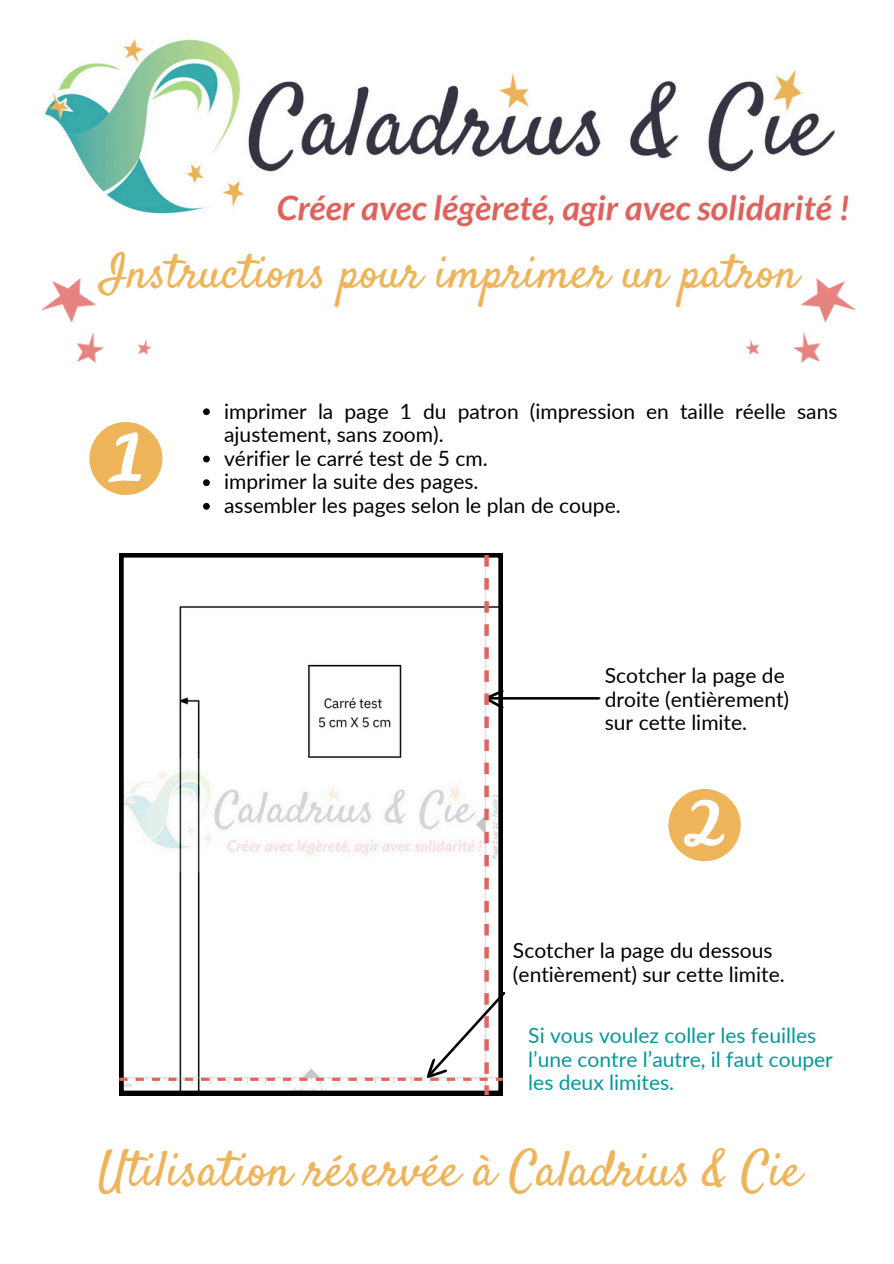
<style>
.page{position:relative;width:894px;height:1264px;background:#fff}
.page>*{position:absolute;margin:0;border:0;box-sizing:border-box;transform-origin:0 0}
.t1{font:49.95px "Satisfy";color:#eeb45a}
.t2{font:48px "Satisfy";color:#eeb45a}
.t3{font:21px/23.7px "Lato";color:#000}
.t4{font:21px/23.7px "Lato";color:#01999c}
</style>
<div class="page">
<img style="left:44px;top:39px;width:805px;height:188px">
<img style="left:41px;top:278px;width:111px;height:85px">
<img style="left:745px;top:278px;width:111px;height:85px">
<svg style="left:89px;top:422px;width:73px;height:73px"></svg>
<svg style="left:119px;top:553px;width:383px;height:542px"></svg>
<svg style="left:484px;top:689px;width:116px;height:20px"></svg>
<svg style="left:414px;top:991px;width:92px;height:93px"></svg>
<svg style="left:397px;top:1077px;width:9px;height:3px"></svg>
<svg style="left:381px;top:1077px;width:8px;height:3px"></svg>
<svg style="left:365px;top:1077px;width:8px;height:3px"></svg>
<svg style="left:348px;top:1077px;width:8px;height:3px"></svg>
<svg style="left:332px;top:1077px;width:8px;height:3px"></svg>
<svg style="left:316px;top:1077px;width:8px;height:3px"></svg>
<svg style="left:299px;top:1077px;width:8px;height:3px"></svg>
<svg style="left:283px;top:1077px;width:8px;height:3px"></svg>
<svg style="left:266px;top:1077px;width:9px;height:3px"></svg>
<svg style="left:250px;top:1077px;width:8px;height:3px"></svg>
<svg style="left:234px;top:1077px;width:8px;height:3px"></svg>
<svg style="left:217px;top:1077px;width:9px;height:3px"></svg>
<svg style="left:201px;top:1077px;width:8px;height:3px"></svg>
<svg style="left:185px;top:1077px;width:8px;height:3px"></svg>
<svg style="left:168px;top:1077px;width:8px;height:3px"></svg>
<svg style="left:152px;top:1077px;width:8px;height:3px"></svg>
<svg style="left:136px;top:1077px;width:8px;height:3px"></svg>
<svg style="left:119px;top:1077px;width:8px;height:3px"></svg>
<svg style="left:484px;top:1085px;width:4px;height:10px"></svg>
<svg style="left:484px;top:1062px;width:4px;height:11px"></svg>
<svg style="left:484px;top:1039px;width:4px;height:11px"></svg>
<svg style="left:484px;top:1016px;width:4px;height:11px"></svg>
<svg style="left:484px;top:993px;width:4px;height:11px"></svg>
<svg style="left:484px;top:970px;width:4px;height:11px"></svg>
<svg style="left:484px;top:947px;width:4px;height:11px"></svg>
<svg style="left:484px;top:924px;width:4px;height:11px"></svg>
<svg style="left:484px;top:900px;width:4px;height:12px"></svg>
<svg style="left:484px;top:877px;width:4px;height:12px"></svg>
<svg style="left:484px;top:854px;width:4px;height:12px"></svg>
<svg style="left:484px;top:831px;width:4px;height:12px"></svg>
<svg style="left:484px;top:808px;width:4px;height:12px"></svg>
<svg style="left:484px;top:785px;width:4px;height:12px"></svg>
<svg style="left:484px;top:762px;width:4px;height:12px"></svg>
<svg style="left:484px;top:739px;width:4px;height:12px"></svg>
<svg style="left:484px;top:716px;width:4px;height:12px"></svg>
<svg style="left:484px;top:693px;width:4px;height:12px"></svg>
<svg style="left:484px;top:670px;width:4px;height:12px"></svg>
<svg style="left:484px;top:647px;width:4px;height:12px"></svg>
<svg style="left:484px;top:624px;width:4px;height:11px"></svg>
<svg style="left:484px;top:601px;width:4px;height:11px"></svg>
<svg style="left:484px;top:578px;width:4px;height:11px"></svg>
<svg style="left:484px;top:555px;width:4px;height:11px"></svg>
<svg style="left:668px;top:789px;width:72px;height:72px"></svg>
<svg style="left:203px;top:408px;width:7px;height:7px"></svg>
<svg style="left:203px;top:455px;width:7px;height:7px"></svg>
<svg style="left:203px;top:479px;width:7px;height:7px"></svg>
<svg style="left:203px;top:503px;width:7px;height:6px"></svg>
<p class="t2" style="left:101px;top:242px;width:698px">Instructions pour imprimer un patron</p>
<h1 class="t3" style="left:224px;top:398px;width:614px">imprimer la page 1 du patron (impression en taille réelle sans ajustement, sans zoom).</h1>
<p class="t3" style="left:224px;top:446px;width:265px">vérifier le carré test de 5 cm.</p>
<p class="t3" style="left:224px;top:469px;width:256px">imprimer la suite des pages.</p>
<p class="t3" style="left:224px;top:493px;width:398px">assembler les pages selon le plan de coupe.</p>
<p class="t3" style="left:604px;top:663px;width:186px">Scotcher la page de droite (entièrement) sur cette limite.</p>
<p class="t3" style="left:513px;top:938px;width:273px">Scotcher la page du dessous (entièrement) sur cette limite.</p>
<p class="t4" style="left:528px;top:1022px;width:306px">Si vous voulez coller les feuilles l’une contre l’autre, il faut couper les deux limites.</p>
<p class="t1" style="left:99px;top:1138px;width:704px">Utilisation réservée à Caladrius &amp; Cie</p>
</div>
